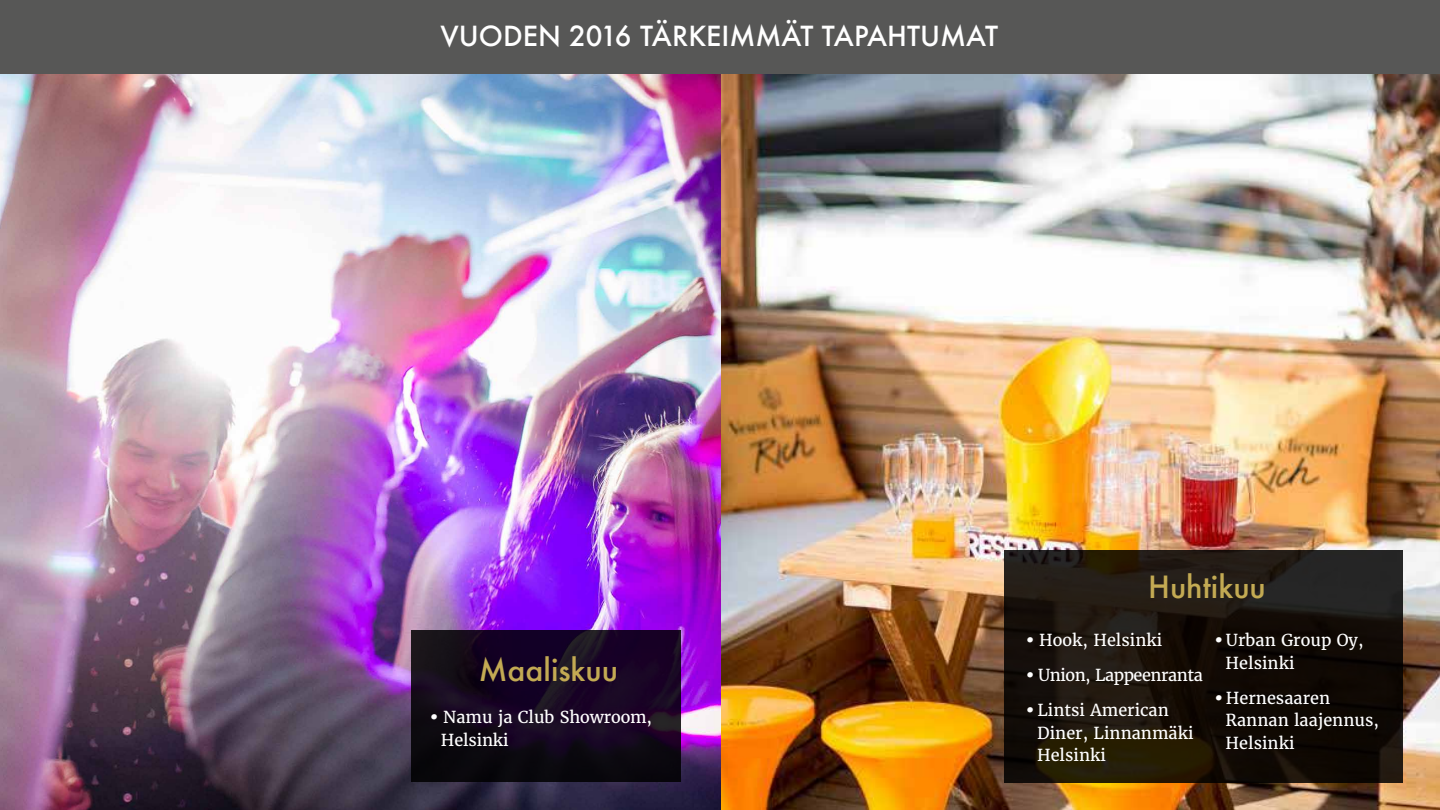
<style>
.page{position:relative;width:1440px;height:810px;background:#fff}
.page>*{position:absolute;margin:0;border:0;box-sizing:border-box;transform-origin:0 0}
.t1{font:500 29.92px "Futura";color:#c3aa53}
.t2{font:500 27.08px "Futura";color:#fff}
.t3{font:16.42px/22.6px "Merriweather";color:#fff}
.t4{font:16.42px "Merriweather";letter-spacing:-.03em;color:#fff}
.s1{font-weight:800}
</style>
<div class="page">
<img style="left:720px;top:74px;width:720px;height:736px">
<img style="left:0;top:74px;width:720px;height:736px">
<div style="left:0;top:0;width:1440px;height:74px;background:#575756"></div>
<svg style="left:1004px;top:550px;width:399px;height:233px;background:#19130b"></svg>
<svg style="left:412px;top:630px;width:269px;height:151px;background:#13081c"></svg>
<h2 class="t2" style="left:441px;top:18px;width:559px">VUODEN 2016 TÄRKEIMMÄT TAPAHTUMAT</h2>
<h1 class="t1" style="left:479px;top:649px;width:141px">Maaliskuu</h1>
<p class="t3" style="left:441px;top:706px;width:213px;text-indent:-10px"><span class="s1">•</span> Namu ja Club Showroom,<br>Helsinki</p>
<h1 class="t1" style="left:1148px;top:566px;width:119px">Huhtikuu</h1>
<p class="t3" style="left:1026px;top:629px;width:138px"><span class="s1">•</span> Hook, Helsinki</p>
<p class="t4" style="left:1026px;top:665px;width:178px"><span class="s1">•</span> Union, Lappeenranta</p>
<p class="t3" style="left:1037px;top:699px;width:158px;text-indent:-11px"><span class="s1">•</span> Lintsi American<br>Diner, Linnanmäki<br>Helsinki</p>
<p class="t3" style="left:1226px;top:629px;width:140px;text-indent:-11px"><span class="s1">•</span> Urban Group Oy,<br>Helsinki</p>
<p class="t3" style="left:1226px;top:687px;width:155px;text-indent:-11px"><span class="s1">•</span> Hernesaaren<br>Rannan laajennus,<br>Helsinki</p>
</div>
